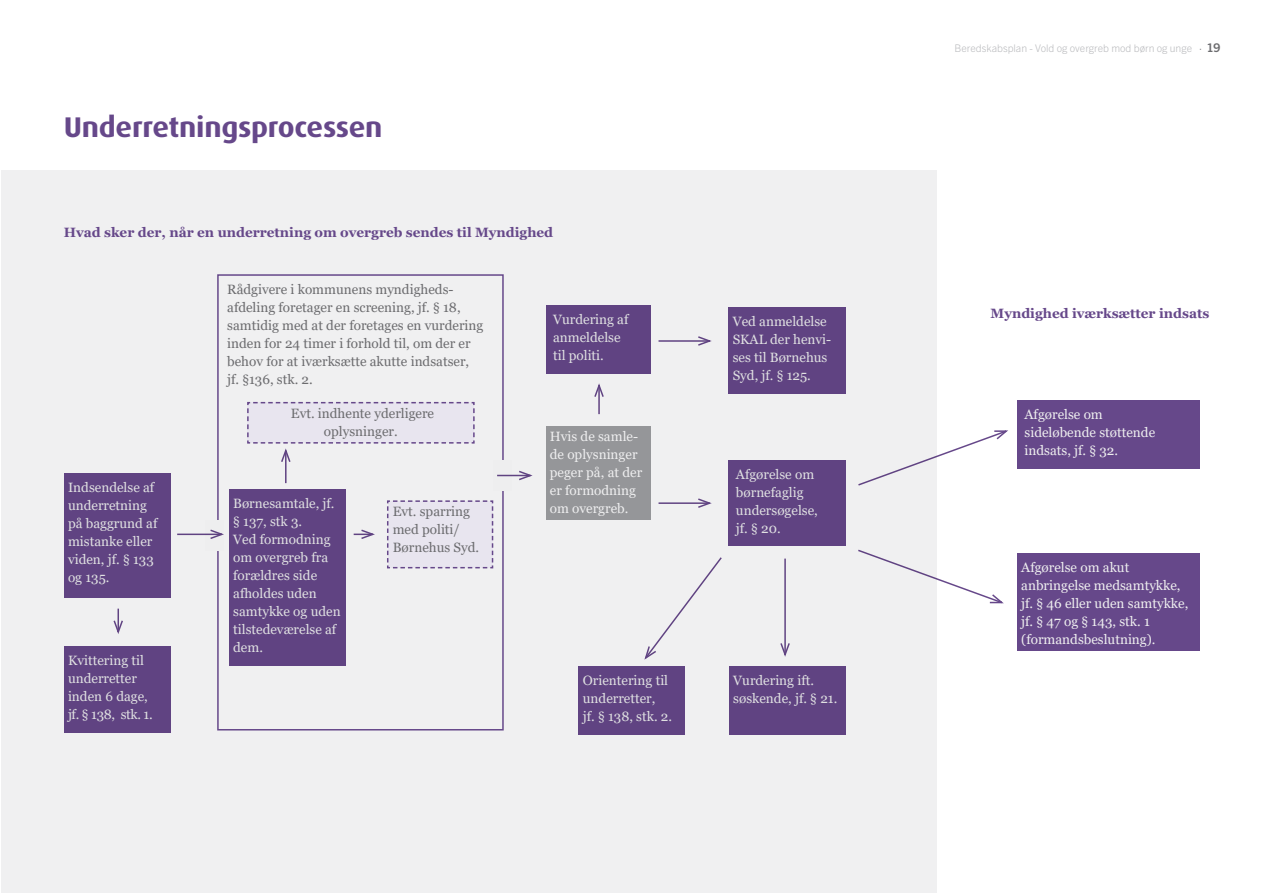
<style>
.page{position:relative;width:1263px;height:893px;background:#fff}
.page>*{position:absolute;margin:0;border:0;box-sizing:border-box;transform-origin:0 0}
.t1{font:700 28.5px "Dax Pro";letter-spacing:-.01em;color:#66488a;scale:1.05 1}
.t2{font:13.5px/18px "Georgia";color:#eeeeef}
.t3{font:13.5px/18px "Georgia";color:#6c6c6f}
.t4{font:700 13.5px "Georgia";color:#66488a}
.t5{font:300 10.5px "Trade Gothic Next LT Pro";color:#babbbe}
.s1{color:#6c6c6f}
.s2{font-weight:700;font-size:12px;color:#6c6c6f}
</style>
<div class="page">
<div style="left:1px;top:170px;width:936px;height:723px;background:#f0f0f1"></div>
<div style="left:64px;top:473px;width:106px;height:125px;background:#604382"></div>
<div style="left:64px;top:646px;width:106px;height:87px;background:#604382"></div>
<svg style="left:113px;top:609px;width:10px;height:25px"></svg>
<div style="left:217px;top:274px;width:287px;height:456px;border:2px solid #66488a"></div>
<div style="left:229px;top:490px;width:116px;height:176px;background:#604382"></div>
<svg style="left:387px;top:500px;width:107px;height:69px"></svg>
<svg style="left:354px;top:529px;width:21px;height:10px"></svg>
<div style="left:546px;top:427px;width:104px;height:93px;background:#959699"></div>
<hr style="left:598px;top:385px;width:2px;height:29px;background:#66488a">
<svg style="left:594px;top:383px;width:10px;height:16px"></svg>
<div style="left:546px;top:305px;width:104px;height:69px;background:#604382"></div>
<hr style="left:658px;top:340px;width:51px;height:2px;background:#66488a">
<svg style="left:696px;top:336px;width:16px;height:10px"></svg>
<div style="left:728px;top:308px;width:118px;height:86px;background:#604382"></div>
<hr style="left:658px;top:502px;width:51px;height:2px;background:#66488a">
<svg style="left:696px;top:498px;width:16px;height:10px"></svg>
<div style="left:728px;top:460px;width:118px;height:85px;background:#604382"></div>
<hr style="left:784px;top:559px;width:2px;height:96px;background:#66488a">
<svg style="left:780px;top:641px;width:10px;height:16px"></svg>
<div style="left:729px;top:666px;width:117px;height:69px;background:#604382"></div>
<svg style="left:644px;top:557px;width:78px;height:103px"></svg>
<div style="left:579px;top:666px;width:106px;height:69px;background:#604382"></div>
<div style="left:1017px;top:553px;width:182px;height:98px;background:#66488a"></div>
<svg style="left:858px;top:549px;width:146px;height:55px"></svg>
<svg style="left:858px;top:430px;width:150px;height:56px"></svg>
<hr style="left:285px;top:451px;width:2px;height:32px;background:#66488a">
<svg style="left:247px;top:401px;width:228px;height:63px"></svg>
<div style="left:1017px;top:400px;width:182px;height:68px;background:#66488a"></div>
<div style="left:205px;top:520px;width:19px;height:30px;background:#eeeeef"></div>
<hr style="left:177px;top:534px;width:45px;height:1px;background:#66488a">
<svg style="left:209px;top:529px;width:15px;height:10px"></svg>
<div style="left:494px;top:460px;width:18px;height:31px;background:#eeeeef"></div>
<hr style="left:497px;top:475px;width:33px;height:1px;background:#66488a">
<svg style="left:517px;top:470px;width:16px;height:11px"></svg>
<h1 class="t1" style="left:64px;top:109px;width:305px">Underretningsprocessen</h1>
<p class="t4" style="left:64px;top:223px;width:491px">Hvad sker der, når en underretning om overgreb sendes til Myndighed</p>
<p class="t2" style="left:68px;top:479px;width:91px">Indsendelse af underretning på baggrund af mistanke eller viden, jf. § 133 og 135.</p>
<p class="t2" style="left:68px;top:651px;width:86px">Kvittering til underretter inden 6 dage, jf. § 138, stk. 1.</p>
<p class="t3" style="left:227px;top:281px;width:258px">Rådgivere i kommunens myndigheds&shy;afdeling foretager en screening, jf. § 18, samtidig med at der foretages en vurdering inden for 24 timer i forhold til, om der er behov for at iværksætte akutte indsatser, jf. §136, stk. 2.</p>
<p class="t3" style="left:291px;top:404px;width:145px;text-align:center">Evt. indhente yderligere oplysninger.</p>
<p class="t2" style="left:233px;top:495px;width:109px">Børnesamtale, jf. § 137, stk 3.<br>Ved formodning om overgreb fra forældres side afholdes uden samtykke og uden tilstedeværelse af dem.</p>
<p class="t3" style="left:393px;top:503px;width:88px">Evt. sparring med politi/<br>Børnehus Syd.</p>
<p class="t2" style="left:553px;top:310px;width:77px">Vurdering af anmeldelse til politi.</p>
<p class="t2" style="left:733px;top:313px;width:100px">Ved anmeldelse<br>SKAL der henvi&shy;ses til Børnehus<br>Syd, jf. § 125.</p>
<p class="t2" style="left:550px;top:428px;width:94px">Hvis de samle&shy;de oplysninger peger på, at der er formodning om overgreb.</p>
<p class="t2" style="left:583px;top:671px;width:91px">Orientering til underretter,<br>jf. § 138, stk. 2.</p>
<p class="t2" style="left:736px;top:465px;width:83px">Afgørelse om børnefaglig undersøgelse, jf. § 20.</p>
<p class="t2" style="left:733px;top:671px;width:106px">Vurdering ift. søskende, jf. § 21.</p>
<p class="t5" style="left:955px;top:41px;width:267px">Beredskabsplan - Vold og overgreb mod børn og unge <span class="s1">·</span> <span class="s2">19</span></p>
<p class="t4" style="left:990px;top:304px;width:220px">Myndighed iværksætter indsats</p>
<p class="t2" style="left:1024px;top:406px;width:132px">Afgørelse om sideløbende støttende indsats, jf. § 32.</p>
<p class="t2" style="left:1021px;top:559px;width:169px">Afgørelse om akut anbringelse medsamtykke, jf. § 46 eller uden samtykke, jf. § 47 og § 143, stk. 1 (formandsbeslutning).</p>
</div>
